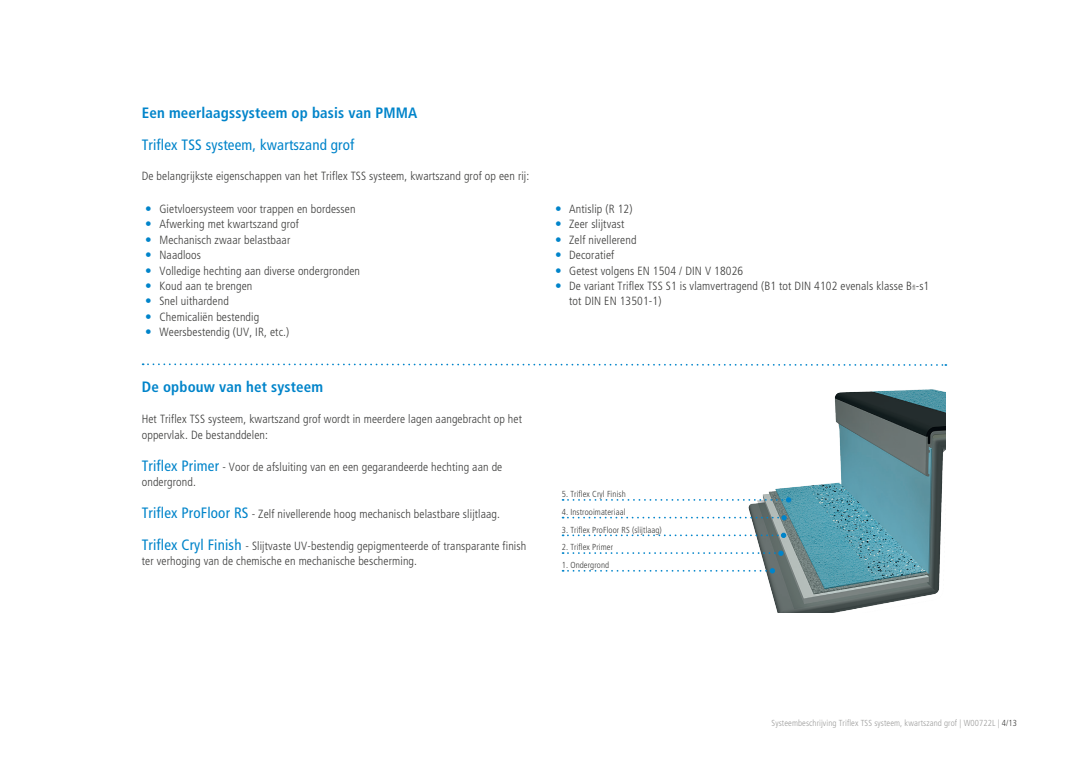
<style>
.page{position:relative;width:1088px;height:780px;background:#fff}
.page>*{position:absolute;margin:0;border:0;box-sizing:border-box;transform-origin:0 0}
.t1{font:700 condensed 15px "Frutiger LT Pro";letter-spacing:.01em;color:#0084ca}
.t2{font:condensed 15px "Frutiger LT Pro";letter-spacing:.01em;color:#0084ca}
.t3{font:300 condensed 11.88px/15.5px "Frutiger LT Pro";letter-spacing:.01em;color:#3c3c3b}
.t4{font:300 condensed 8.75px "Frutiger LT Pro";letter-spacing:.01em;color:#3c3c3b}
.t5{font:300 condensed 8.75px "Frutiger LT Pro";letter-spacing:.01em;color:#9d9d9c}
.s1{font-weight:400;font-size:15px;color:#0084ca}
.s2{font-size:6.88px}
.s3{color:#3c3c3b}
</style>
<div class="page">
<img style="left:748px;top:389px;width:198px;height:224px">
<svg style="left:143px;top:363px;width:803px;height:3px"></svg>
<svg style="left:562px;top:532px;width:224px;height:6px"></svg>
<svg style="left:562px;top:515px;width:225px;height:5px"></svg>
<svg style="left:562px;top:497px;width:229px;height:5px"></svg>
<svg style="left:562px;top:550px;width:221px;height:6px"></svg>
<svg style="left:562px;top:568px;width:213px;height:5px"></svg>
<p class="t1" style="left:142px;top:103px;width:277px">Een meerlaagssysteem op basis van PMMA</p>
<p class="t2" style="left:142px;top:136px;width:214px">Triflex TSS systeem, kwartszand grof</p>
<p class="t3" style="left:142px;top:169px;width:389px">De belangrijkste eigenschappen van het Triflex TSS systeem, kwartszand grof op een rij:</p>
<p class="t3" style="left:159px;top:201px;width:198px">Gietvloersysteem voor trappen en bordessen</p>
<p class="t3" style="left:159px;top:216px;width:141px">Afwerking met kwartszand grof</p>
<p class="t3" style="left:159px;top:232px;width:132px">Mechanisch zwaar belastbaar</p>
<p class="t3" style="left:159px;top:247px;width:43px">Naadloos</p>
<p class="t3" style="left:159px;top:263px;width:202px">Volledige hechting aan diverse ondergronden</p>
<p class="t3" style="left:159px;top:278px;width:94px">Koud aan te brengen</p>
<p class="t3" style="left:159px;top:294px;width:71px">Snel uithardend</p>
<p class="t3" style="left:159px;top:309px;width:101px">Chemicaliën bestendig</p>
<p class="t3" style="left:159px;top:324px;width:131px">Weersbestendig (UV, IR, etc.)</p>
<p class="t1" style="left:142px;top:378px;width:183px">De opbouw van het systeem</p>
<p class="t3" style="left:142px;top:411px;width:382px">Het Triflex TSS systeem, kwartszand grof wordt in meerdere lagen aangebracht op het oppervlak. De bestanddelen:</p>
<p class="t3" style="left:142px;top:459px;width:362px"><span class="s1">Triflex Primer</span> - Voor de afsluiting van en een gegarandeerde hechting aan de ondergrond.</p>
<p class="t3" style="left:142px;top:506px;width:360px"><span class="s1">Triflex ProFloor RS</span> - Zelf nivellerende hoog mechanisch belastbare slijtlaag.</p>
<p class="t3" style="left:142px;top:538px;width:386px"><span class="s1">Triflex Cryl Finish</span> - Slijtvaste UV-bestendig gepigmenteerde of transparante finish ter verhoging van de chemische en mechanische bescherming.</p>
<p class="t3" style="left:569px;top:201px;width:65px">Antislip (R 12)</p>
<p class="t3" style="left:569px;top:216px;width:57px">Zeer slijtvast</p>
<p class="t3" style="left:569px;top:232px;width:69px">Zelf nivellerend</p>
<p class="t3" style="left:569px;top:247px;width:47px">Decoratief</p>
<p class="t3" style="left:569px;top:263px;width:175px">Getest volgens EN 1504 / DIN V 18026</p>
<p class="t3" style="left:569px;top:278px;width:362px">De variant Triflex TSS S1 is vlamvertragend (B1 tot DIN 4102 evenals klasse B<span class="s2">fl</span>-s1 tot DIN EN 13501-1)</p>
<p class="t4" style="left:562px;top:489px;width:66px">5. Triflex Cryl Finish</p>
<p class="t4" style="left:562px;top:507px;width:65px">4. Instrooimateriaal</p>
<p class="t4" style="left:562px;top:524px;width:102px">3. Triflex ProFloor RS (slijtlaag)</p>
<p class="t4" style="left:562px;top:542px;width:53px">2. Triflex Primer</p>
<p class="t4" style="left:562px;top:560px;width:49px">1. Ondergrond</p>
<p class="t5" style="left:771px;top:718px;width:247px">Systeembeschrijving Triflex TSS systeem, kwartszand grof | W00722L | <span class="s3">4/13</span></p>
</div>
